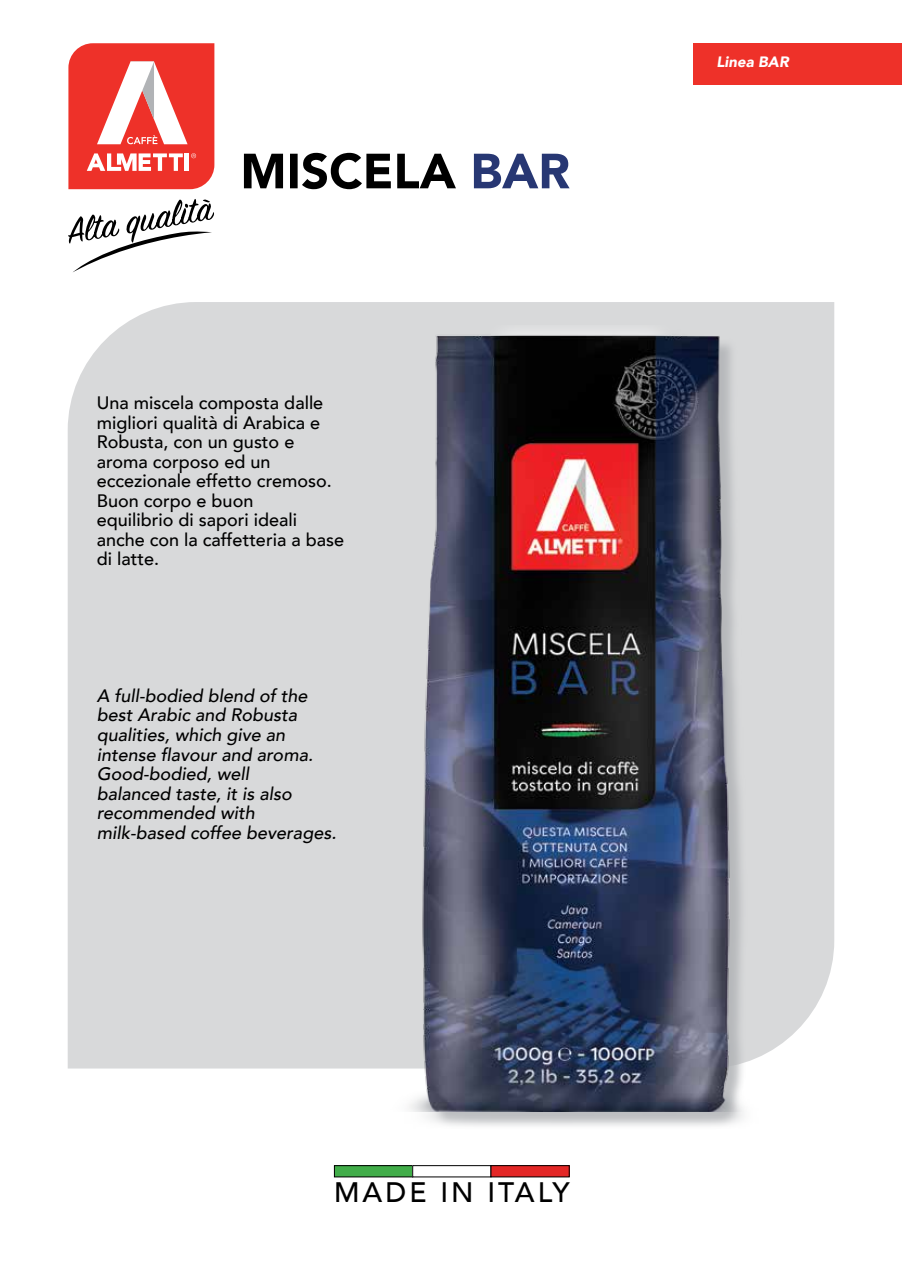
<style>
.page{position:relative;width:902px;height:1272px;background:#fff}
.page>*{position:absolute;margin:0;border:0;box-sizing:border-box;transform-origin:0 0}
.t1{font:500 28.05px "Avenir";letter-spacing:.11em;color:#000}
.t2{font:500 18px/19.5px "Avenir";color:#000}
.t3{font:italic 500 18px/19.5px "Avenir";color:#000}
.t4{font:italic 900 15px "Avenir";color:#fff}
</style>
<div class="page">
<div style="left:68px;top:302px;width:766px;height:766px;background:#d8d9da"></div>
<svg style="left:68px;top:43px;width:146px;height:146px"></svg>
<svg style="left:474px;top:154px;width:95px;height:34px"></svg>
<svg style="left:244px;top:153px;width:212px;height:36px"></svg>
<div style="left:693px;top:43px;width:208px;height:41px;background:#ee3129"></div>
<div style="left:334px;top:1165px;width:78px;height:11px;background:#41ad49"></div>
<div style="left:334px;top:1165px;width:79px;height:12px;border:1px solid #000"></div>
<div style="left:412px;top:1165px;width:79px;height:12px;border:1px solid #000"></div>
<div style="left:491px;top:1165px;width:78px;height:11px;background:#e32726"></div>
<div style="left:490px;top:1165px;width:79px;height:12px;border:1px solid #000"></div>
<div style="left:401px;top:329px;width:359px;height:800px;background:#b1b3b6;opacity:.85"></div>
<img style="left:379px;top:325px;width:381px;height:786px">
<svg style="left:68px;top:199px;width:146px;height:73px"></svg>
<p class="t2" style="left:97px;top:392px;width:249px">Una miscela composta dalle migliori qualità di Arabica e<br>Robusta, con un gusto e aroma corposo ed un eccezionale effetto cremoso.<br>Buon corpo e buon<br>equilibrio di sapori ideali anche con la caffetteria a base di latte.</p>
<p class="t3" style="left:97px;top:686px;width:241px">A full-bodied blend of the best Arabic and Robusta qualities, which give an intense flavour and aroma.<br>Good-bodied, well<br>balanced taste, it is also recommended with milk-based coffee beverages.</p>
<h1 class="t1" style="left:334px;top:1167px;width:237px">MADE IN ITALY</h1>
<p class="t4" style="left:716px;top:49px;width:74px">Linea BAR</p>
</div>
